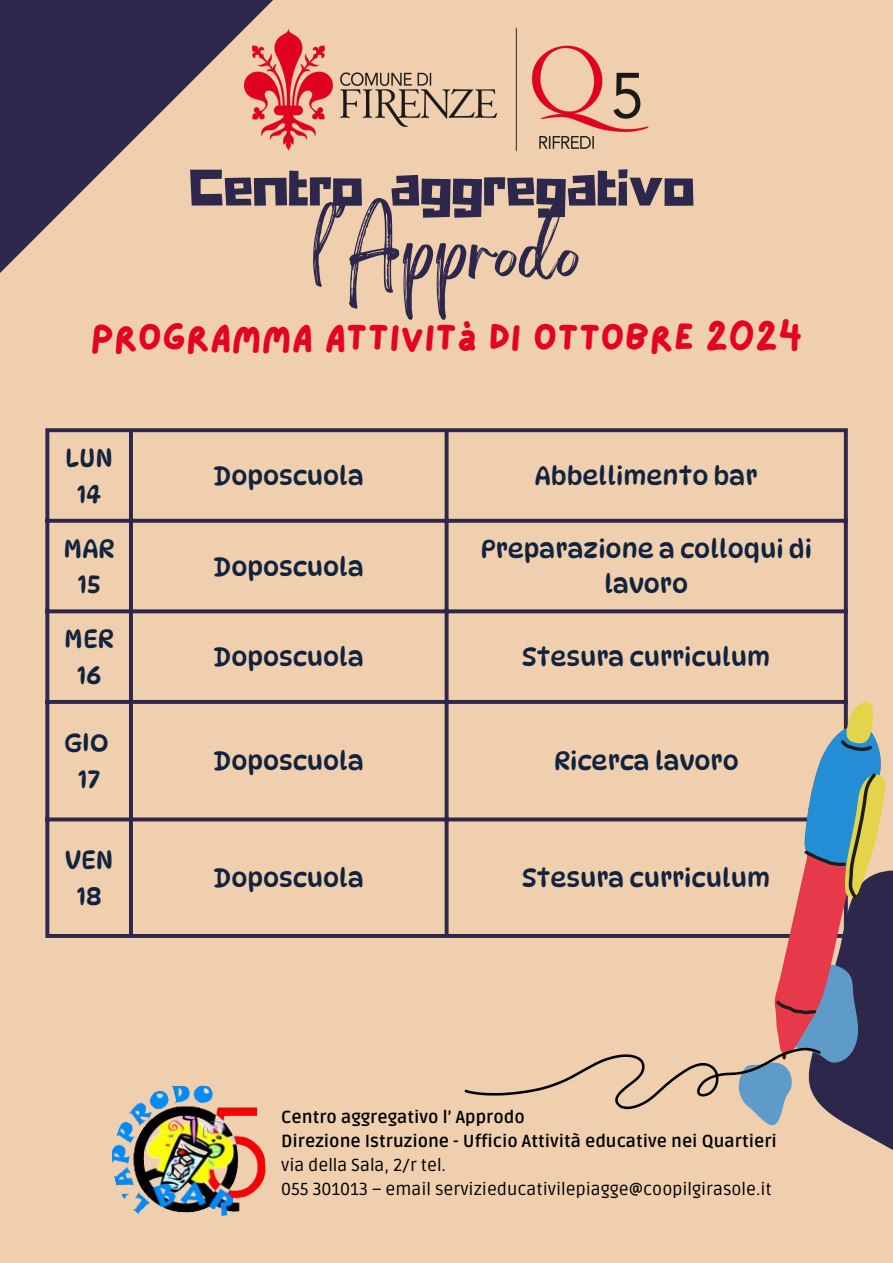
<style>
.page{position:relative;width:893px;height:1263px;background:#efcfad}
.page>*{position:absolute;margin:0;border:0;box-sizing:border-box;transform-origin:0 0}
.t1{font:63.07px "Brightwall";color:#2d274c}
.t2{font:52.05px "Hitchcut";color:#2d274c}
.t3{font:37.5px "Lazydog";color:#e30421}
.t4{font:25.5px/35.4px "Dyna Puff";color:#122340;text-align:center}
.t5{font:700 17.4px "Ruda";color:#000}
.t6{font:17.4px "Ruda";color:#000}
</style>
<div class="page">
<svg style="left:45px;top:432px;width:4px;height:502px;background:#3f3755"></svg>
<hr style="left:129px;top:432px;width:4px;height:502px;background:#2d274c">
<svg style="left:444px;top:432px;width:4px;height:502px;background:#4b415b"></svg>
<svg style="left:844px;top:432px;width:4px;height:266px"></svg>
<svg style="left:45px;top:428px;width:803px;height:4px;background:#383051"></svg>
<svg style="left:45px;top:519px;width:803px;height:4px;background:#383151"></svg>
<svg style="left:45px;top:609px;width:803px;height:4px;background:#3f3655"></svg>
<svg style="left:45px;top:700px;width:420px;height:4px;background:#312a4e"></svg>
<svg style="left:45px;top:817px;width:420px;height:4px;background:#443b57"></svg>
<svg style="left:45px;top:934px;width:420px;height:4px;background:#302a4d"></svg>
<img style="left:112px;top:1086px;width:153px;height:130px">
<img style="left:291px;top:27px;width:358px;height:125px">
<svg style="left:0;top:0;width:291px;height:273px"></svg>
<svg style="left:465px;top:698px;width:428px;height:452px"></svg>
<p class="t2" style="left:189px;top:153px;width:507px">Centro aggregativo</p>
<p class="t1" style="left:312px;top:231px;width:270px">l’Approdo</p>
<p class="t3" style="left:90px;top:319px;width:714px">Programma attività di ottobre 2024</p>
<p class="t4" style="left:65px;top:440px;width:49px">LUN<br>14</p>
<h1 class="t4" style="left:64px;top:531px;width:53px">MAR<br>15</h1>
<p class="t4" style="left:64px;top:621px;width:51px">MER<br>16</p>
<p class="t4" style="left:64px;top:725px;width:46px">GIO</p>
<p class="t4" style="left:78px;top:761px;width:23px">17</p>
<p class="t4" style="left:65px;top:842px;width:50px">VEN<br>18</p>
<p class="t4" style="left:214px;top:458px;width:152px">Doposcuola</p>
<h2 class="t4" style="left:535px;top:458px;width:224px">Abbellimento bar</h2>
<h3 class="t4" style="left:214px;top:549px;width:152px">Doposcuola</h3>
<p class="t4" style="left:480px;top:531px;width:333px">Preparazione a colloqui di lavoro</p>
<p class="t4" style="left:214px;top:639px;width:152px">Doposcuola</p>
<p class="t4" style="left:522px;top:639px;width:250px">Stesura curriculum</p>
<p class="t4" style="left:214px;top:743px;width:152px">Doposcuola</p>
<p class="t4" style="left:554px;top:743px;width:186px">Ricerca lavoro</p>
<p class="t4" style="left:214px;top:860px;width:152px">Doposcuola</p>
<p class="t4" style="left:522px;top:860px;width:250px">Stesura curriculum</p>
<p class="t5" style="left:281px;top:1107px;width:245px">Centro aggregativo l’ Approdo</p>
<p class="t5" style="left:281px;top:1131px;width:497px">Direzione Istruzione - Ufficio Attività educative nei Quartieri</p>
<p class="t6" style="left:281px;top:1155px;width:166px">via della Sala, 2/r tel.</p>
<p class="t6" style="left:281px;top:1179px;width:492px">055 301013 – email servizieducativilepiagge@coopilgirasole.it</p>
</div>
